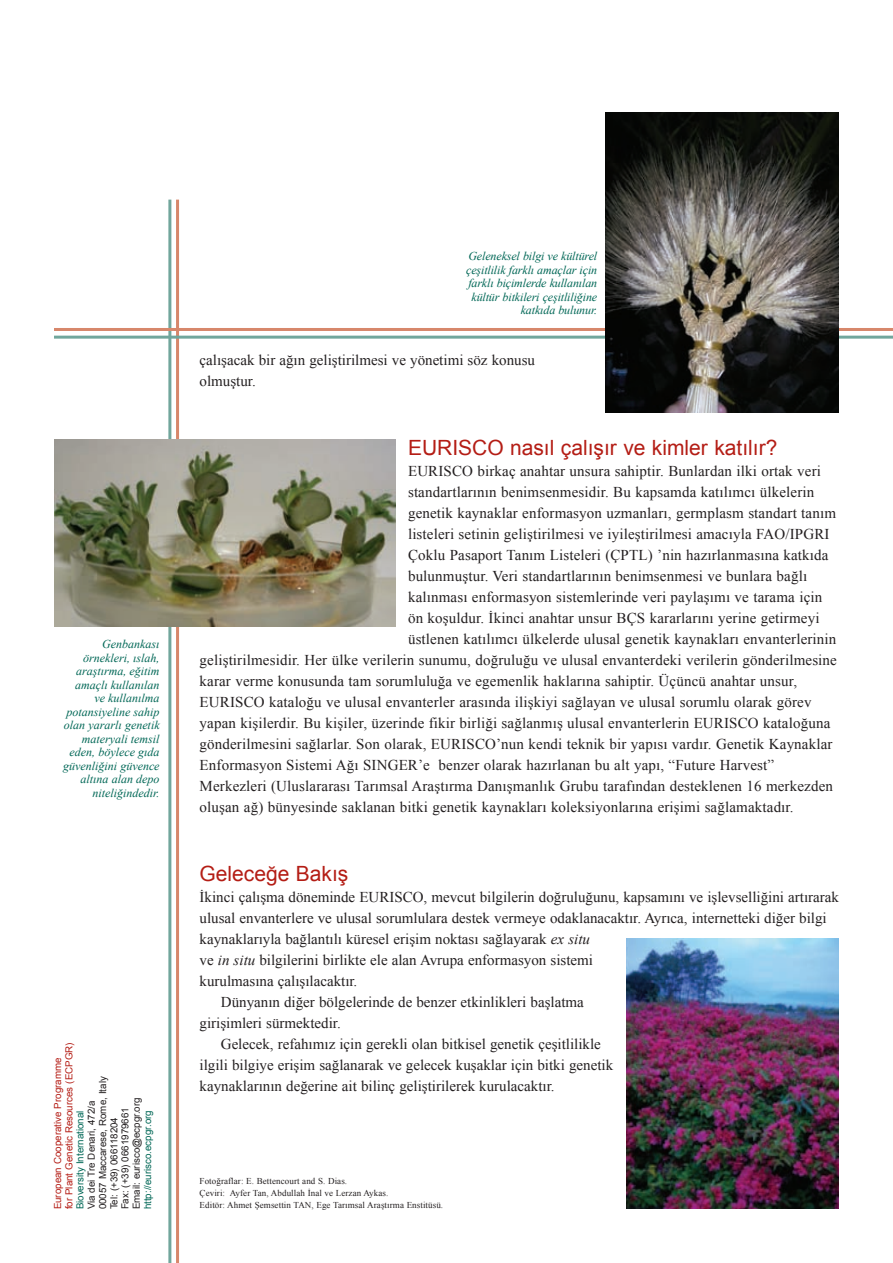
<style>
.page{position:relative;width:893px;height:1263px;background:#fff}
.page>*{position:absolute;margin:0;border:0;box-sizing:border-box;transform-origin:0 0}
.HEADING_1{font:21px "Arial";color:#b41d15}
.BODY_TEXT{font:15px/21px "Times New Roman";letter-spacing:.01em;color:#231f20}
.INDENTED_BODY_TEXT{font:15px/21px "Times New Roman";color:#231f20}
.t1{font:italic 12px/13.5px "Times New Roman";color:#006756;text-align:right}
.PROGRAMME_INFO_BOX{font:9.75px "Arial";color:#231f20}
.PROGRAMME_INFO_BOX-2{font:9.75px/11.2px "Arial";color:#b41d15}
.PROGRAMME_INFO_BOX-3{font:9.75px "Arial";color:#006756}
.BODY_TEXT-2{font:9px "Times New Roman";letter-spacing:.01em;color:#231f20}
.s1{font-style:italic}
</style>
<div class="page">
<hr style="left:176px;top:200px;width:3px;height:1063px;background:#d7876b">
<hr style="left:168px;top:200px;width:3px;height:1063px;background:#71a69c">
<hr style="left:54px;top:328px;width:839px;height:3px;background:#d7876b">
<hr style="left:54px;top:336px;width:839px;height:3px;background:#71a69c">
<img style="left:54px;top:439px;width:341px;height:188px">
<img style="left:606px;top:113px;width:233px;height:300px">
<img style="left:626px;top:938px;width:213px;height:271px">
<p class="t1" style="left:63px;top:637px;width:98px">Genbankası örnekleri, ıslah, araştırma, eğitim amaçlı kullanılan ve kullanılma potansiyeline sahip olan yararlı genetik materyali temsil eden, böylece gıda güvenliğini güvence altına alan depo niteliğindedir.</p>
<p class="PROGRAMME_INFO_BOX-2" style="left:52px;top:1209px;width:168px;rotate:-90deg">European Cooperative Programme<br>for Plant Genetic Resources (ECPGR)</p>
<p class="PROGRAMME_INFO_BOX" style="left:96px;top:1209px;width:135px;rotate:-90deg">00057 Maccarese, Rome, Italy</p>
<p class="PROGRAMME_INFO_BOX" style="left:108px;top:1209px;width:94px;rotate:-90deg">Tel: (+39) 066118204</p>
<p class="PROGRAMME_INFO_BOX" style="left:119px;top:1209px;width:104px;rotate:-90deg">Fax: (+39) 0661979661</p>
<p class="PROGRAMME_INFO_BOX" style="left:130px;top:1209px;width:114px;rotate:-90deg">Email: eurisco@ecpgr.org</p>
<p class="PROGRAMME_INFO_BOX-3" style="left:74px;top:1209px;width:100px;rotate:-90deg">Bioversity International</p>
<p class="PROGRAMME_INFO_BOX" style="left:85px;top:1209px;width:110px;rotate:-90deg">Via dei Tre Denari, 472/a</p>
<p class="PROGRAMME_INFO_BOX-3" style="left:141px;top:1209px;width:101px;rotate:-90deg">http://eurisco.ecpgr.org</p>
<p class="t1" style="left:466px;top:249px;width:133px">Geleneksel bilgi ve kültürel çeşitlilik farklı amaçlar için farklı biçimlerde kullanılan kültür bitkileri çeşitliliğine katkıda bulunur.</p>
<p class="BODY_TEXT" style="left:200px;top:349px;width:337px">çalışacak bir ağın geliştirilmesi ve yönetimi söz konusu olmuştur.</p>
<p class="HEADING_1" style="left:408px;top:434px;width:371px">EURISCO nasıl çalışır ve kimler katılır?</p>
<p class="BODY_TEXT" style="left:408px;top:460px;width:414px">EURISCO birkaç anahtar unsura sahiptir. Bunlardan ilki ortak veri</p>
<p class="BODY_TEXT" style="left:408px;top:481px;width:408px">standartlarının benimsenmesidir. Bu kapsamda katılımcı ülkelerin</p>
<p class="BODY_TEXT" style="left:408px;top:502px;width:430px">genetik kaynaklar enformasyon uzmanları, germplasm standart tanım</p>
<p class="BODY_TEXT" style="left:408px;top:523px;width:423px">listeleri setinin geliştirilmesi ve iyileştirilmesi amacıyla FAO/IPGRI</p>
<p class="BODY_TEXT" style="left:408px;top:544px;width:422px">Çoklu Pasaport Tanım Listeleri (ÇPTL) ’nin hazırlanmasına katkıda</p>
<p class="BODY_TEXT" style="left:408px;top:565px;width:401px">bulunmuştur. Veri standartlarının benimsenmesi ve bunlara bağlı</p>
<p class="BODY_TEXT" style="left:408px;top:586px;width:416px">kalınması enformasyon sistemlerinde veri paylaşımı ve tarama için</p>
<p class="BODY_TEXT" style="left:408px;top:607px;width:413px">ön koşuldur. İkinci anahtar unsur BÇS kararlarını yerine getirmeyi</p>
<p class="BODY_TEXT" style="left:408px;top:628px;width:430px">üstlenen katılımcı ülkelerde ulusal genetik kaynakları envanterlerinin</p>
<p class="BODY_TEXT" style="left:200px;top:649px;width:639px">geliştirilmesidir. Her ülke verilerin sunumu, doğruluğu ve ulusal envanterdeki verilerin gönderilmesine</p>
<p class="BODY_TEXT" style="left:200px;top:670px;width:599px">karar verme konusunda tam sorumluluğa ve egemenlik haklarına sahiptir. Üçüncü anahtar unsur,</p>
<p class="BODY_TEXT" style="left:200px;top:691px;width:613px">EURISCO kataloğu ve ulusal envanterler arasında ilişkiyi sağlayan ve ulusal sorumlu olarak görev</p>
<p class="BODY_TEXT" style="left:200px;top:712px;width:632px">yapan kişilerdir. Bu kişiler, üzerinde fikir birliği sağlanmış ulusal envanterlerin EURISCO kataloğuna</p>
<p class="BODY_TEXT" style="left:200px;top:733px;width:634px">gönderilmesini sağlarlar. Son olarak, EURISCO’nun kendi teknik bir yapısı vardır. Genetik Kaynaklar</p>
<p class="BODY_TEXT" style="left:200px;top:754px;width:576px">Enformasyon Sistemi Ağı SINGER’e benzer olarak hazırlanan bu alt yapı, “Future Harvest”</p>
<p class="BODY_TEXT" style="left:200px;top:775px;width:635px">Merkezleri (Uluslararası Tarımsal Araştırma Danışmanlık Grubu tarafından desteklenen 16 merkezden</p>
<p class="BODY_TEXT" style="left:200px;top:796px;width:596px">oluşan ağ) bünyesinde saklanan bitki genetik kaynakları koleksiyonlarına erişimi sağlamaktadır.</p>
<p class="HEADING_1" style="left:200px;top:859px;width:150px">Geleceğe Bakış</p>
<p class="BODY_TEXT" style="left:200px;top:886px;width:641px">İkinci çalışma döneminde EURISCO, mevcut bilgilerin doğruluğunu, kapsamını ve işlevselliğini artırarak ulusal envanterlere ve ulusal sorumlulara destek vermeye odaklanacaktır. Ayrıca, internetteki diğer bilgi kaynaklarıyla bağlantılı küresel erişim noktası sağlayarak <span class="s1">ex situ<br></span>ve <span class="s1">in situ</span> bilgilerini birlikte ele alan Avrupa enformasyon sistemi<br>kurulmasına çalışılacaktır.</p>
<p class="INDENTED_BODY_TEXT" style="left:200px;top:991px;width:386px;text-indent:21px">Dünyanın diğer bölgelerinde de benzer etkinlikleri başlatma girişimleri sürmektedir.</p>
<p class="INDENTED_BODY_TEXT" style="left:200px;top:1033px;width:415px;text-indent:21px">Gelecek, refahımız için gerekli olan bitkisel genetik çeşitlilikle ilgili bilgiye erişim sağlanarak ve gelecek kuşaklar için bitki genetik kaynaklarının değerine ait bilinç geliştirilerek kurulacaktır.</p>
<p class="BODY_TEXT-2" style="left:200px;top:1175px;width:149px">Fotoğraflar: E. Bettencourt and S. Dias.</p>
<p class="BODY_TEXT-2" style="left:200px;top:1187px;width:190px">Çeviri: Ayfer Tan, Abdullah İnal ve Lerzan Aykas.</p>
<p class="BODY_TEXT-2" style="left:200px;top:1199px;width:245px">Editör: Ahmet Şemsettin TAN, Ege Tarımsal Araştırma Enstitüsü.</p>
</div>
